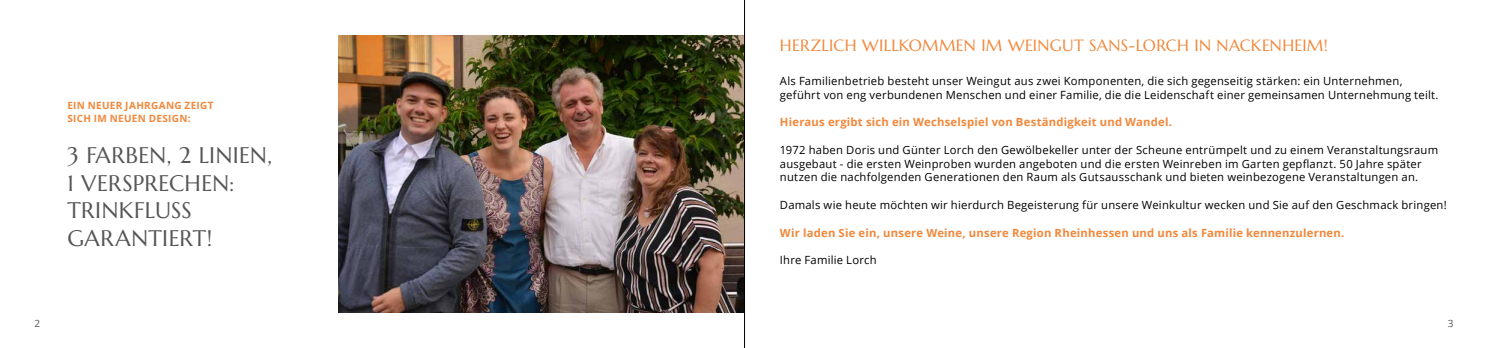
<style>
.page{position:relative;width:1489px;height:348px;background:#fff}
.page>*{position:absolute;margin:0;border:0;box-sizing:border-box;transform-origin:0 0}
.t1{font:22.5px/27.5px "Marcellus";letter-spacing:.02em;color:#565656}
.t2{font:16.25px "Marcellus";letter-spacing:.015em;color:#f1873a}
.t3{font:11.25px/13.8px "Open Sans";letter-spacing:.02em;color:#000}
.t4{font:700 11.25px "Open Sans";letter-spacing:.02em;color:#f1873a}
.t5{font:700 10px/12.5px "Open Sans";letter-spacing:.03em;color:#f1873a}
.t6{font:10px "Open Sans";color:#565656}
</style>
<div class="page">
<img style="left:338px;top:35px;width:406px;height:277px">
<hr style="left:744px;top:0;width:1px;height:347px;background:#000">
<p class="t5" style="left:67px;top:99px;width:148px">EIN NEUER JAHRGANG ZEIGT<br>SICH IM NEUEN DESIGN:</p>
<h1 class="t1" style="left:67px;top:141px;width:206px">3 FARBEN, 2 LINIEN,<br>1 VERSPRECHEN:<br>TRINKFLUSS<br>GARANTIERT!</h1>
<h2 class="t2" style="left:780px;top:35px;width:549px">HERZLICH WILLKOMMEN IM WEINGUT SANS-LORCH IN NACKENHEIM!</h2>
<p class="t3" style="left:780px;top:74px;width:660px">Als Familienbetrieb besteht unser Weingut aus zwei Komponenten, die sich gegenseitig stärken: ein Unternehmen, geführt von eng verbundenen Menschen und einer Familie, die die Leidenschaft einer gemeinsamen Unternehmung teilt.</p>
<p class="t4" style="left:780px;top:114px;width:393px">Hieraus ergibt sich ein Wechselspiel von Beständigkeit und Wandel.</p>
<p class="t3" style="left:780px;top:142px;width:659px">1972 haben Doris und Günter Lorch den Gewölbekeller unter der Scheune entrümpelt und zu einem Veranstaltungsraum ausgebaut - die ersten Weinproben wurden angeboten und die ersten Weinreben im Garten gepflanzt. 50 Jahre später nutzen die nachfolgenden Generationen den Raum als Gutsausschank und bieten weinbezogene Veranstaltungen an.</p>
<p class="t3" style="left:780px;top:197px;width:668px">Damals wie heute möchten wir hierdurch Begeisterung für unsere Weinkultur wecken und Sie auf den Geschmack bringen!</p>
<p class="t4" style="left:780px;top:224px;width:566px">Wir laden Sie ein, unsere Weine, unsere Region Rheinhessen und uns als Familie kennenzulernen.</p>
<p class="t3" style="left:780px;top:252px;width:98px">Ihre Familie Lorch</p>
<p class="t6" style="left:35px;top:316px;width:7px">2</p>
<p class="t6" style="left:1447px;top:316px;width:7px">3</p>
</div>
